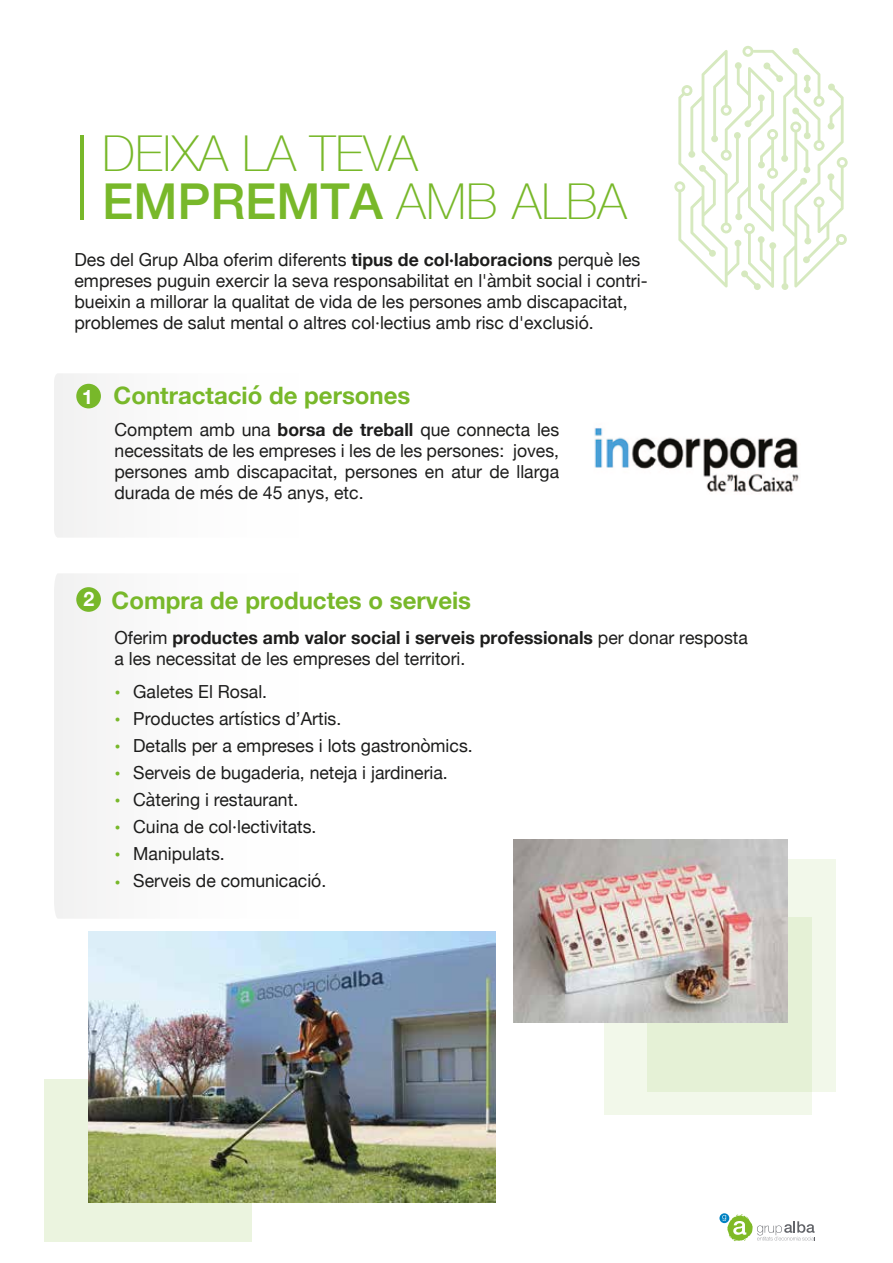
<style>
.page{position:relative;width:893px;height:1263px;background:#fff}
.page>*{position:absolute;margin:0;border:0;box-sizing:border-box;transform-origin:0 0}
.t1{font:100 49.5px/48px "Helvetica Neue";color:#78b82a}
.t2{font:700 24px "Helvetica Neue";color:#78b82a}
.t3{font:700 19.95px "Helvetica Neue";color:#fff}
.t4{font:18px/21.1px "Helvetica Neue";color:#1d1d1c}
.t5{font:18px/27px "Helvetica Neue";color:#78b82a;text-align:justify}
.s1{font-weight:500}
.s2{font-weight:700}
.s3{font-size:19.95px;color:#fff}
</style>
<div class="page">
<div style="left:604px;top:917px;width:207px;height:198px;background:#f2f8ea"></div>
<div style="left:648px;top:860px;width:188px;height:232px;background:linear-gradient(to right,#e0edd0,#ecf5e1)"></div>
<div style="left:44px;top:1079px;width:207px;height:162px;background:#ebf4df"></div>
<hr style="left:81px;top:135px;width:3px;height:84px;background:#78b82a">
<div style="left:76px;top:384px;width:25px;height:24px;background:#78b82a;border-radius:50%"></div>
<div style="left:76px;top:587px;width:25px;height:25px;background:#78b82a;border-radius:50%"></div>
<svg style="left:674px;top:46px;width:174px;height:244px"></svg>
<img style="left:594px;top:428px;width:205px;height:64px">
<svg style="left:719px;top:1213px;width:10px;height:10px"></svg>
<svg style="left:722px;top:1214px;width:93px;height:28px"></svg>
<img style="left:88px;top:931px;width:407px;height:271px">
<img style="left:514px;top:839px;width:274px;height:183px">
<h1 class="t1" style="left:102px;top:127px;width:526px">DEIXA LA TEVA<br><span class="s1">EMPREMTA</span> AMB ALBA</h1>
<p class="t4" style="left:75px;top:250px;width:575px">Des del Grup Alba oferim diferents <span class="s2">tipus de col·laboracions</span> perquè les empreses puguin exercir la seva responsabilitat en l'àmbit social i contri&shy;bueixin a millorar la qualitat de vida de les persones amb discapacitat, problemes de salut mental o altres col·lectius amb risc d'exclusió.</p>
<h2 class="t2" style="left:82px;top:377px;width:330px"><span class="s3">1</span> Contractació de persones</h2>
<p class="t4" style="left:115px;top:420px;width:446px;text-align:justify">Comptem amb una <span class="s2">borsa de treball</span> que connecta les necessitats de les empreses i les de les persones: joves, persones amb discapacitat, persones en atur de llarga durada de més de 45 anys, etc.</p>
<p class="t3" style="left:84px;top:583px;width:12px">2</p>
<h2 class="t2" style="left:112px;top:582px;width:361px">Compra de productes o serveis</h2>
<p class="t4" style="left:115px;top:628px;width:635px">Oferim <span class="s2">productes amb valor social i serveis professionals</span> per donar resposta a les necessitat de les empreses del territori.</p>
<p class="t5" style="left:115px;top:680px;width:8px">• • • • • • •</p>
<p class="t5" style="left:115px;top:870px;width:8px">•</p>
<p class="t4" style="left:133px;top:679px;width:341px;line-height:27px">Galetes El Rosal.<br>Productes artístics d’Artis.<br>Detalls per a empreses i lots gastronòmics.<br>Serveis de bugaderia, neteja i jardineria.<br>Càtering i restaurant.<br>Cuina de col·lectivitats.<br>Manipulats.<br>Serveis de comunicació.</p>
</div>
